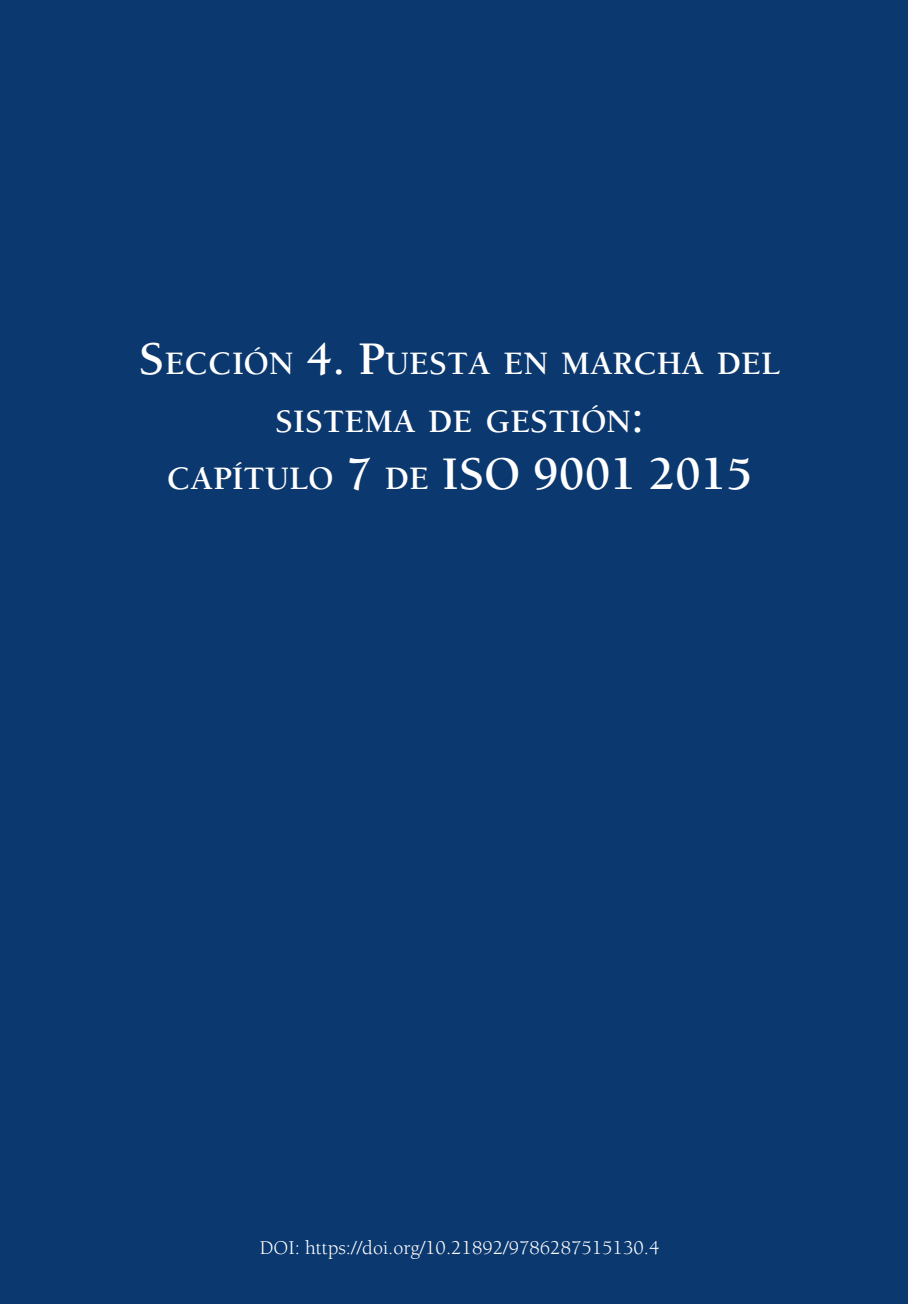
<style>
.page{position:relative;width:908px;height:1304px;background:#fff}
.page>*{position:absolute;margin:0;border:0;box-sizing:border-box;transform-origin:0 0}
.CAPÍTULO_N{font:700 48px "Berkeley Std";color:#fff}
.CAPÍTULO_N-2{font:700 33.6px/57.6px "Berkeley Std";color:#fff;text-align:center}
.Encabezado{font:20px "Berkeley Std";color:#fff}
.s1{font-size:48px}
.s2{font-size:33.6px}
</style>
<div class="page">
<div style="left:0;top:0;width:907px;height:1304px;background:#0b386f"></div>
<p class="CAPÍTULO_N-2" style="left:139px;top:335px;width:642px"><span class="s1">S</span>ECCIÓN <span class="s1">4. P</span>UESTA EN MARCHA DEL<br>SISTEMA DE GESTIÓN<span class="s1">:</span></p>
<p class="CAPÍTULO_N" style="left:167px;top:449px;width:586px"><span class="s2">CAPÍTULO</span> 7 <span class="s2">DE</span> ISO 9001 2015</p>
<p class="Encabezado" style="left:260px;top:1237px;width:401px">DOI: https://doi.org/10.21892/9786287515130.4</p>
</div>
